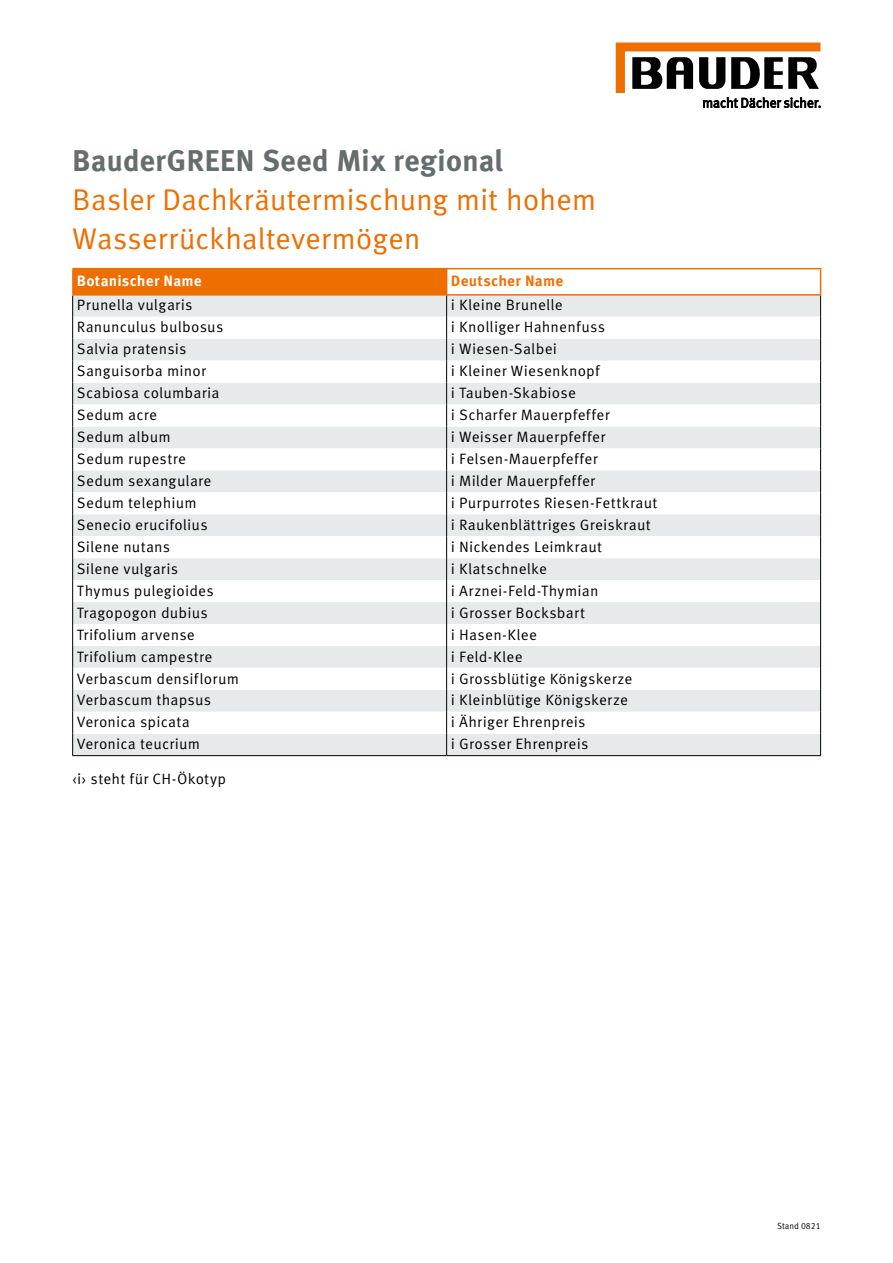
<style>
.page{position:relative;width:893px;height:1263px;background:#fff}
.page>*{position:absolute;margin:0;border:0;box-sizing:border-box;transform-origin:0 0}
.t1{font:30px/39px "Meta Correspondence Pro";letter-spacing:-.01em;color:#ef6e00}
.t2{font:700 30px "Meta Correspondence Pro";color:#646d6f}
.t3{font:15px "Meta Correspondence Pro";letter-spacing:.01em;color:#000}
.t4{font:700 15px "Meta Correspondence Pro";letter-spacing:.01em;color:#fff}
.t5{font:700 15px "Meta Correspondence Pro";letter-spacing:.015em;color:#ef6e00}
.t6{font:9px "Meta Correspondence Pro";color:#000;scale:.94 1}
</style>
<div class="page">
<div style="left:73px;top:269px;width:374px;height:26px;background:#ef6e00"></div>
<div style="left:73px;top:296px;width:747px;height:459px;background:#e7eaeb"></div>
<svg style="left:73px;top:317px;width:747px;height:417px"></svg>
<hr style="left:72px;top:755px;width:375px;height:1px;background:#000">
<hr style="left:447px;top:755px;width:374px;height:1px;background:#000">
<hr style="left:72px;top:268px;width:375px;height:1px;background:#ef6e00">
<hr style="left:447px;top:268px;width:374px;height:1px;background:#ef6e00">
<hr style="left:72px;top:294px;width:375px;height:2px;background:#ef6e00">
<hr style="left:447px;top:294px;width:374px;height:2px;background:#ef6e00">
<svg style="left:72px;top:269px;width:1px;height:486px"></svg>
<svg style="left:446px;top:295px;width:1px;height:460px"></svg>
<svg style="left:820px;top:269px;width:1px;height:486px"></svg>
<svg style="left:616px;top:43px;width:205px;height:65px"></svg>
<h1 class="t2" style="left:72px;top:138px;width:432px">BauderGREEN Seed Mix regional</h1>
<h1 class="t1" style="left:72px;top:179px;width:526px">Basler Dachkräutermischung mit hohem<br>Wasserrückhaltevermögen</h1>
<p class="t4" style="left:77px;top:269px;width:126px">Botanischer Name</p>
<p class="t5" style="left:451px;top:269px;width:114px">Deutscher Name</p>
<p class="t3" style="left:77px;top:294px;width:117px">Prunella vulgaris</p>
<p class="t3" style="left:451px;top:294px;width:113px">i Kleine Brunelle</p>
<p class="t3" style="left:77px;top:316px;width:148px">Ranunculus bulbosus</p>
<p class="t3" style="left:451px;top:316px;width:156px">i Knolliger Hahnenfuss</p>
<p class="t3" style="left:77px;top:338px;width:111px">Salvia pratensis</p>
<p class="t3" style="left:451px;top:338px;width:108px">i Wiesen-Salbei</p>
<p class="t3" style="left:77px;top:360px;width:131px">Sanguisorba minor</p>
<p class="t3" style="left:451px;top:360px;width:150px">i Kleiner Wiesenknopf</p>
<p class="t3" style="left:77px;top:382px;width:144px">Scabiosa columbaria</p>
<p class="t3" style="left:451px;top:382px;width:127px">i Tauben-Skabiose</p>
<p class="t3" style="left:77px;top:404px;width:82px">Sedum acre</p>
<p class="t3" style="left:451px;top:404px;width:160px">i Scharfer Mauerpfeffer</p>
<p class="t3" style="left:77px;top:426px;width:95px">Sedum album</p>
<p class="t3" style="left:451px;top:426px;width:156px">i Weisser Mauerpfeffer</p>
<p class="t3" style="left:77px;top:447px;width:111px">Sedum rupestre</p>
<p class="t3" style="left:451px;top:447px;width:148px">i Felsen-Mauerpfeffer</p>
<p class="t3" style="left:77px;top:469px;width:136px">Sedum sexangulare</p>
<p class="t3" style="left:451px;top:469px;width:146px">i Milder Mauerpfeffer</p>
<p class="t3" style="left:77px;top:491px;width:121px">Sedum telephium</p>
<p class="t3" style="left:451px;top:491px;width:208px">i Purpurrotes Riesen-Fettkraut</p>
<p class="t3" style="left:77px;top:513px;width:132px">Senecio erucifolius</p>
<p class="t3" style="left:451px;top:513px;width:201px">i Raukenblättriges Greiskraut</p>
<p class="t3" style="left:77px;top:535px;width:95px">Silene nutans</p>
<p class="t3" style="left:451px;top:535px;width:153px">i Nickendes Leimkraut</p>
<p class="t3" style="left:77px;top:557px;width:103px">Silene vulgaris</p>
<p class="t3" style="left:451px;top:557px;width:98px">i Klatschnelke</p>
<p class="t3" style="left:77px;top:579px;width:138px">Thymus pulegioides</p>
<p class="t3" style="left:451px;top:579px;width:149px">i Arznei-Feld-Thymian</p>
<p class="t3" style="left:77px;top:601px;width:133px">Tragopogon dubius</p>
<p class="t3" style="left:451px;top:601px;width:136px">i Grosser Bocksbart</p>
<p class="t3" style="left:77px;top:623px;width:120px">Trifolium arvense</p>
<p class="t3" style="left:451px;top:623px;width:88px">i Hasen-Klee</p>
<p class="t3" style="left:77px;top:645px;width:137px">Trifolium campestre</p>
<p class="t3" style="left:451px;top:645px;width:73px">i Feld-Klee</p>
<p class="t3" style="left:77px;top:667px;width:164px">Verbascum densiflorum</p>
<p class="t3" style="left:451px;top:667px;width:183px">i Grossblütige Königskerze</p>
<p class="t3" style="left:77px;top:689px;width:136px">Verbascum thapsus</p>
<p class="t3" style="left:451px;top:689px;width:179px">i Kleinblütige Königskerze</p>
<p class="t3" style="left:77px;top:711px;width:115px">Veronica spicata</p>
<p class="t3" style="left:451px;top:711px;width:136px">i Ähriger Ehrenpreis</p>
<p class="t3" style="left:77px;top:733px;width:125px">Veronica teucrium</p>
<p class="t3" style="left:451px;top:733px;width:139px">i Grosser Ehrenpreis</p>
<p class="t3" style="left:72px;top:767px;width:155px">‹i› steht für CH-Ökotyp</p>
<p class="t6" style="left:777px;top:1219px;width:48px">Stand 0821</p>
</div>
